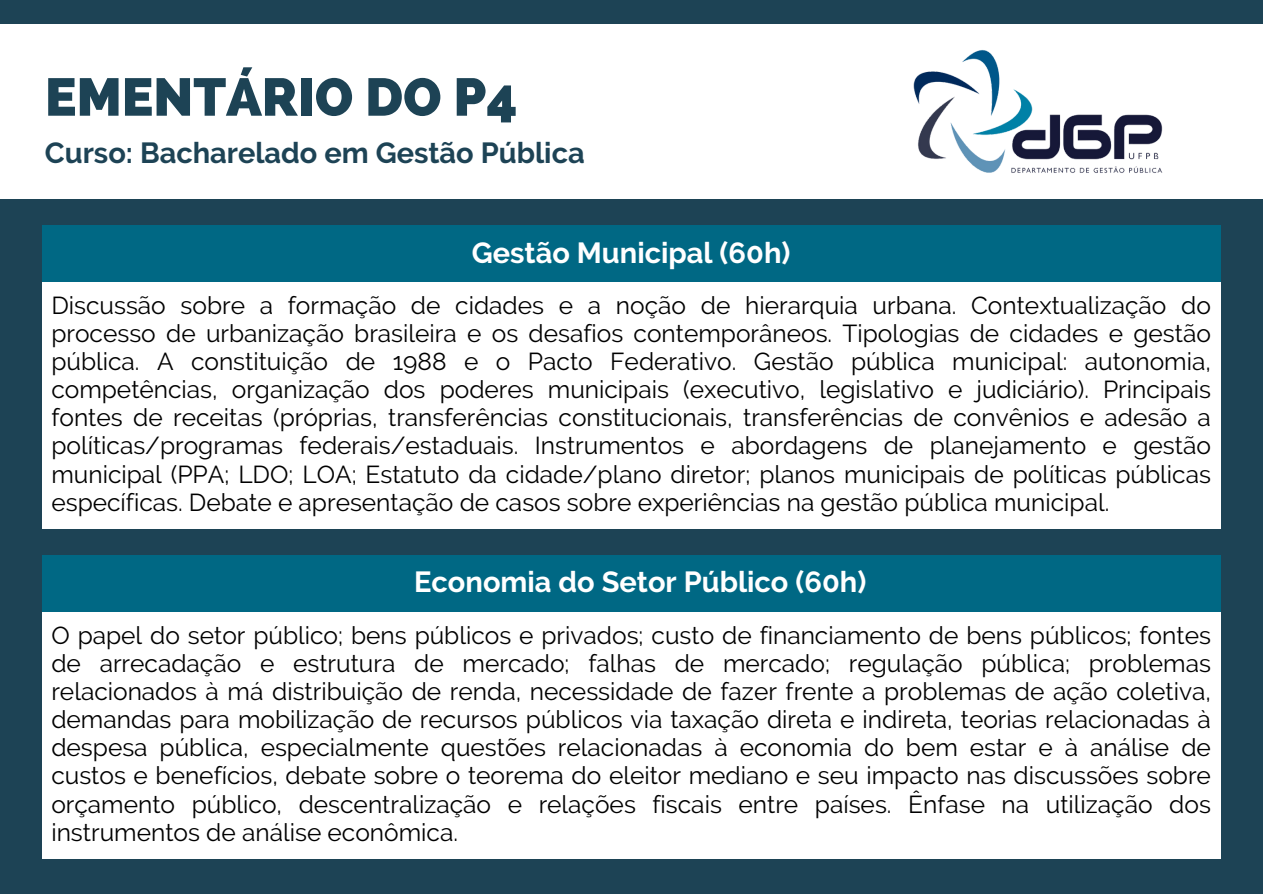
<style>
.page{position:relative;width:1263px;height:894px;background:#fff}
.page>*{position:absolute;margin:0;border:0;box-sizing:border-box;transform-origin:0 0}
.t1{font:800 52.95px "Raleway";color:#1d4355}
.t2{font:700 28.95px "Raleway";color:#fff}
.t3{font:700 28.95px "Raleway";color:#1d4355}
.t4{font:24.45px/28px "Raleway";color:#000;text-align:justify}
</style>
<div class="page">
<div style="left:0;top:0;width:1263px;height:893px;background:#1d4355"></div>
<div style="left:0;top:24px;width:1263px;height:175px;background:#fff"></div>
<div style="left:42px;top:226px;width:1178px;height:56px;background:#006884"></div>
<div style="left:42px;top:282px;width:1178px;height:246px;background:#fff"></div>
<div style="left:42px;top:610px;width:1178px;height:248px;background:#fff"></div>
<div style="left:42px;top:554px;width:1178px;height:57px;background:#006884"></div>
<img style="left:913px;top:50px;width:250px;height:123px">
<p class="t1" style="left:45px;top:66px;width:474px">EMENTÁRIO DO P4</p>
<p class="t3" style="left:45px;top:136px;width:541px">Curso: Bacharelado em Gestão Pública</p>
<p class="t2" style="left:472px;top:235px;width:320px">Gestão Municipal (60h)</p>
<p class="t4" style="left:51px;top:291px;width:1161px">Discussão sobre a formação de cidades e a noção de hierarquia urbana. Contextualização do processo de urbanização brasileira e os desafios contemporâneos. Tipologias de cidades e gestão pública. A constituição de 1988 e o Pacto Federativo. Gestão pública municipal: autonomia, competências, organização dos poderes municipais (executivo, legislativo e judiciário). Principais fontes de receitas (próprias, transferências constitucionais, transferências de convênios e adesão a políticas/programas federais/estaduais. Instrumentos e abordagens de planejamento e gestão municipal (PPA; LDO; LOA; Estatuto da cidade/plano diretor; planos municipais de políticas públicas específicas. Debate e apresentação de casos sobre experiências na gestão pública municipal.</p>
<p class="t2" style="left:414px;top:564px;width:454px">Economia do Setor Público (60h)</p>
<p class="t4" style="left:51px;top:621px;width:1161px">O papel do setor público; bens públicos e privados; custo de financiamento de bens públicos; fontes de arrecadação e estrutura de mercado; falhas de mercado; regulação pública; problemas relacionados à má distribuição de renda, necessidade de fazer frente a problemas de ação coletiva, demandas para mobilização de recursos públicos via taxação direta e indireta, teorias relacionadas à despesa pública, especialmente questões relacionadas à economia do bem estar e à análise de custos e benefícios, debate sobre o teorema do eleitor mediano e seu impacto nas discussões sobre orçamento público, descentralização e relações fiscais entre países. Ênfase na utilização dos instrumentos de análise econômica.</p>
</div>
